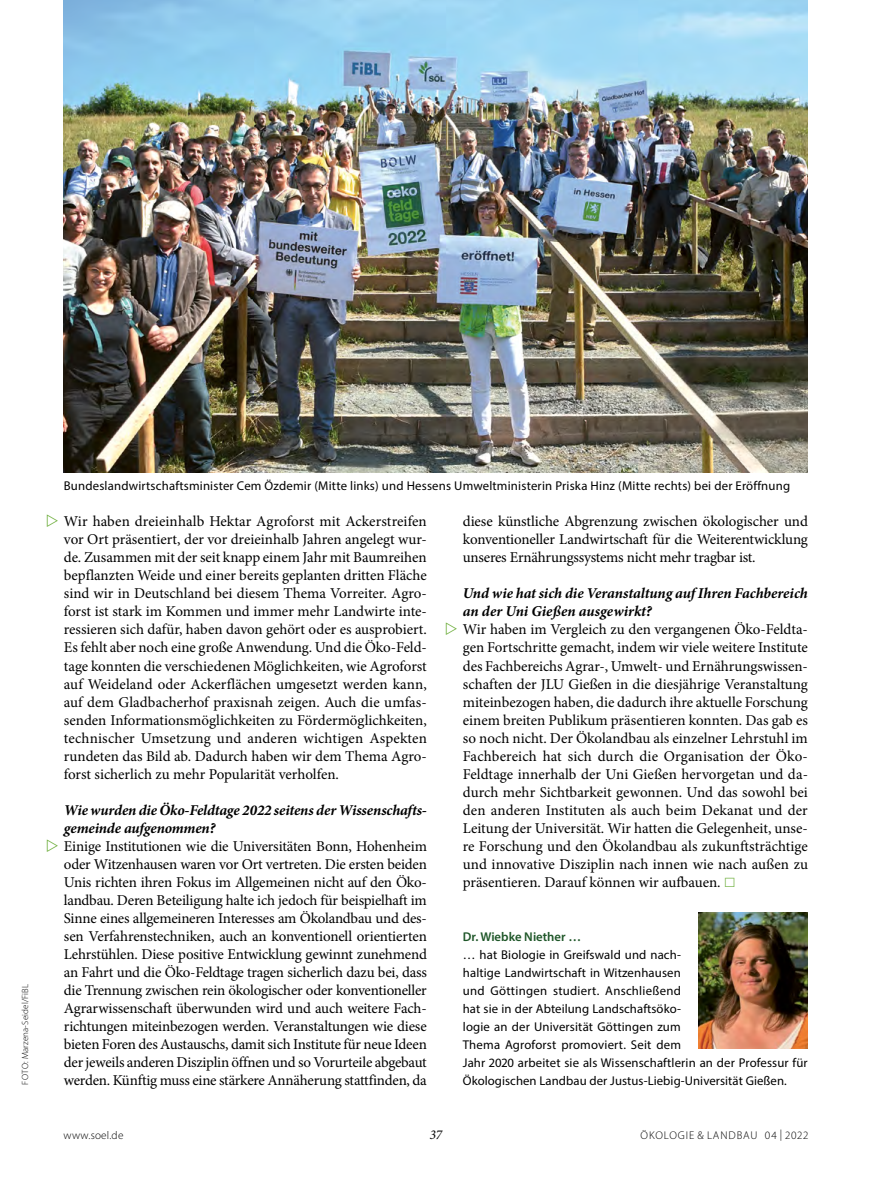
<style>
.page{position:relative;width:893px;height:1191px;background:#fff}
.page>*{position:absolute;margin:0;border:0;box-sizing:border-box;transform-origin:0 0}
.t1{font:15px/18px "Minion Pro";letter-spacing:-.01em;color:#000;text-align:justify}
.t2{font:italic 700 15px/18px "Minion Pro";letter-spacing:-.005em;color:#000}
.t3{font:italic 13.5px "Minion Pro";color:#000}
.t4{font:12.75px/18px "Myriad Pro";letter-spacing:.01em;color:#000}
.t5{font:600 12.75px "Myriad Pro";color:#1e5628}
.t6{font:300 11.25px "Myriad Pro";letter-spacing:.08em;color:#000}
.t7{font:300 11.25px "Myriad Pro";letter-spacing:.02em;color:#000}
.t8{font:300 9px "Myriad Pro";letter-spacing:.015em;color:#000}
</style>
<div class="page">
<img style="left:699px;top:912px;width:109px;height:136px">
<img style="left:64px;top:0;width:744px;height:472px">
<p class="t8" style="left:20px;top:1084px;width:102px;rotate:-90deg">FOTO: Marzena-Seidel/FiBL</p>
<p class="t4" style="left:64px;top:477px;width:728px">Bundeslandwirtschaftsminister Cem Özdemir (Mitte links) und Hessens Umweltministerin Priska Hinz (Mitte rechts) bei der Eröffnung</p>
<p class="t1" style="left:64px;top:513px;width:365px">Wir haben dreieinhalb Hektar Agroforst mit Ackerstreifen vor Ort präsentiert, der vor dreieinhalb Jahren angelegt wur&shy;de. Zusammen mit der seit knapp einem Jahr mit Baumreihen bepflanzten Weide und einer bereits geplanten dritten Fläche sind wir in Deutschland bei diesem Thema Vorreiter. Agro&shy;forst ist stark im Kommen und immer mehr Landwirte inte&shy;ressieren sich dafür, haben davon gehört oder es ausprobiert.<br>Es fehlt aber noch eine große Anwendung. Und die Öko-Feld&shy;tage konnten die verschiedenen Möglichkeiten, wie Agroforst auf Weideland oder Ackerflächen umgesetzt werden kann, auf dem Gladbacherhof praxisnah zeigen. Auch die umfas&shy;senden Informationsmöglichkeiten zu Fördermöglichkeiten, technischer Umsetzung und anderen wichtigen Aspekten rundeten das Bild ab. Dadurch haben wir dem Thema Agro&shy;forst sicherlich zu mehr Popularität verholfen.</p>
<p class="t2" style="left:64px;top:800px;width:365px">Wie wurden die Öko-Feldtage 2022 seitens der Wissenschafts&shy;gemeinde aufgenommen?</p>
<p class="t1" style="left:64px;top:837px;width:365px">Einige Institutionen wie die Universitäten Bonn, Hohenheim oder Witzenhausen waren vor Ort vertreten. Die ersten beiden Unis richten ihren Fokus im Allgemeinen nicht auf den Öko&shy;landbau. Deren Beteiligung halte ich jedoch für beispielhaft im Sinne eines allgemeineren Interesses am Ökolandbau und des&shy;sen Verfahrenstechniken, auch an konventionell orientierten Lehrstühlen. Diese positive Entwicklung gewinnt zunehmend an Fahrt und die Öko-Feldtage tragen sicherlich dazu bei, dass die Trennung zwischen rein ökologischer oder konventioneller Agrarwissenschaft überwunden wird und auch weitere Fach&shy;richtungen miteinbezogen werden. Veranstaltungen wie diese bieten Foren des Austauschs, damit sich Institute für neue Ideen der jeweils anderen Disziplin öffnen und so Vorurteile abgebaut werden. Künftig muss eine stärkere Annäherung stattfinden, da</p>
<p class="t1" style="left:463px;top:513px;width:347px">diese künstliche Abgrenzung zwischen ökologischer und konventioneller Landwirtschaft für die Weiterentwicklung unseres Ernährungssystems nicht mehr tragbar ist.</p>
<p class="t2" style="left:463px;top:584px;width:347px">Und wie hat sich die Veranstaltung auf Ihren Fachbereich an der Uni Gießen ausgewirkt?</p>
<p class="t1" style="left:463px;top:621px;width:347px">Wir haben im Vergleich zu den vergangenen Öko-Feldta&shy;gen Fortschritte gemacht, indem wir viele weitere Institute des Fachbereichs Agrar-, Umwelt- und Ernährungswissen&shy;schaften der JLU Gießen in die diesjährige Veranstaltung miteinbezogen haben, die dadurch ihre aktuelle Forschung einem breiten Publikum präsentieren konnten. Das gab es so noch nicht. Der Ökolandbau als einzelner Lehrstuhl im Fachbereich hat sich durch die Organisation der Öko-Feldtage innerhalb der Uni Gießen hervorgetan und da&shy;durch mehr Sichtbarkeit gewonnen. Und das sowohl bei den anderen Instituten als auch beim Dekanat und der Leitung der Universität. Wir hatten die Gelegenheit, unse&shy;re Forschung und den Ökolandbau als zukunftsträchtige und innovative Disziplin nach innen wie nach außen zu präsentieren. Darauf können wir aufbauen.</p>
<p class="t5" style="left:463px;top:928px;width:120px">Dr. Wiebke Niether …</p>
<p class="t4" style="left:463px;top:945px;width:346px">… hat Biologie in Greifswald und nach-<br>haltige Landwirtschaft in Witzenhausen<br>und Göttingen studiert. Anschließend<br>hat sie in der Abteilung Landschaftsöko-<br>logie an der Universität Göttingen zum<br>Thema Agroforst promoviert. Seit dem<br>Jahr 2020 arbeitet sie als Wissenschaftlerin an der Professur für Ökologischen Landbau der Justus-Liebig-Universität Gießen.</p>
<p class="t7" style="left:64px;top:1128px;width:61px">www.soel.de</p>
<p class="t3" style="left:430px;top:1125px;width:14px">37</p>
<p class="t6" style="left:641px;top:1128px;width:169px">ÖKOLOGIE &amp; LANDBAU 04 | 2022</p>
</div>
